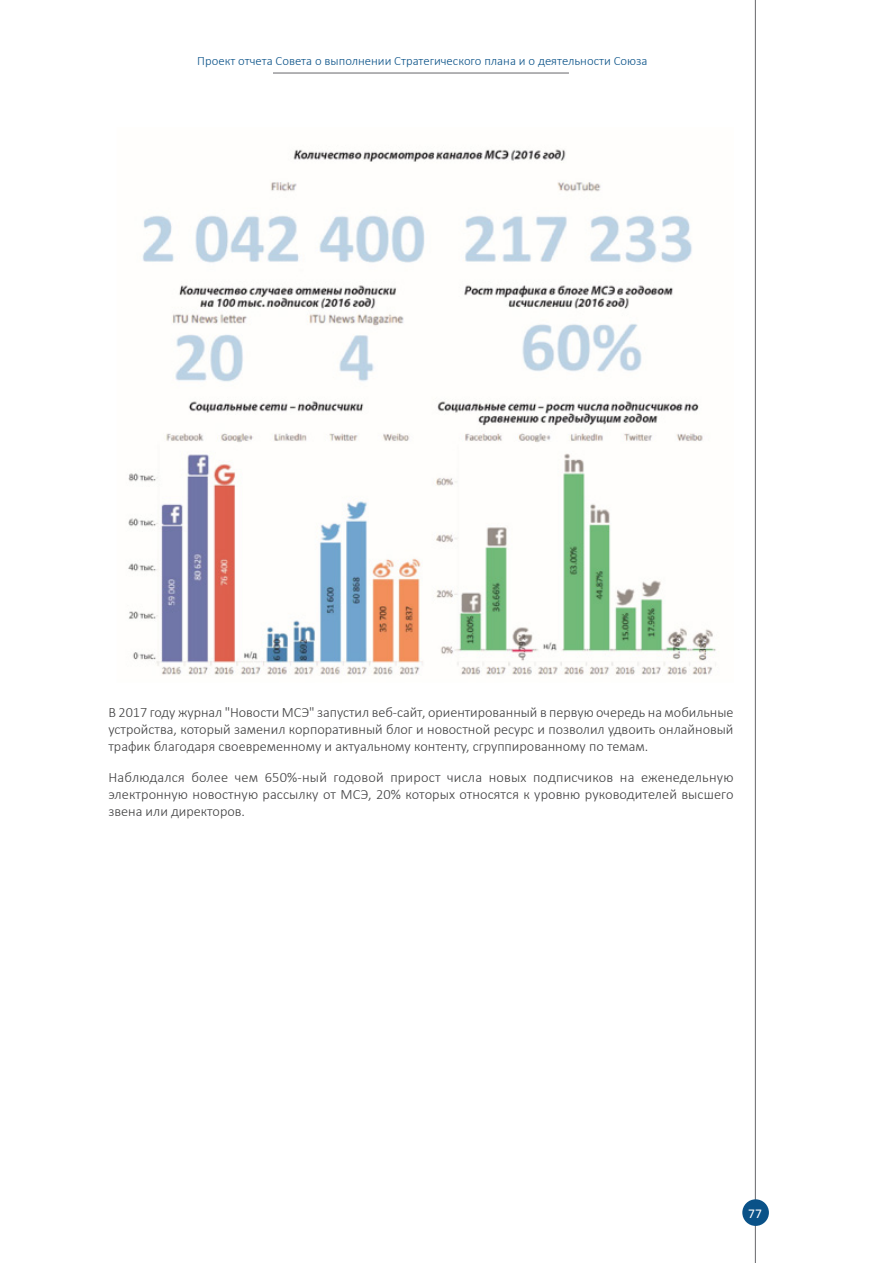
<style>
.page{position:relative;width:893px;height:1263px;background:#fff}
.page>*{position:absolute;margin:0;border:0;box-sizing:border-box;transform-origin:0 0}
.t1{font:300 14.25px/17.1px "Calibri";color:#3e3e3f;text-align:justify}
.t2{font:13.5px "Calibri";color:#fff}
.t3{font:300 12.75px "Calibri";color:#0a5288}
</style>
<div class="page">
<hr style="left:755px;top:0;width:1px;height:1263px;background:#67676a">
<div style="left:742px;top:1199px;width:27px;height:27px;background:#0a5288;border-radius:50%"></div>
<hr style="left:273px;top:73px;width:296px;height:1px;background:#67676a">
<img style="left:128px;top:149px;width:588px;height:527px">
<p class="t3" style="left:197px;top:53px;width:452px">Проект отчета Совета о выполнении Стратегического плана и о деятельности Союза</p>
<p class="t1" style="left:108px;top:703px;width:627px">В 2017 году журнал "Новости МСЭ" запустил веб-сайт, ориентированный в первую очередь на мобильные устройства, который заменил корпоративный блог и новостной ресурс и позволил удвоить онлайновый трафик благодаря своевременному и актуальному контенту, сгруппированному по темам.</p>
<p class="t1" style="left:108px;top:769px;width:627px">Наблюдался более чем 650%-ный годовой прирост числа новых подписчиков на еженедельную электронную новостную рассылку от МСЭ, 20% которых относятся к уровню руководителей высшего звена или директоров.</p>
<p class="t2" style="left:748px;top:1204px;width:15px">77</p>
</div>
